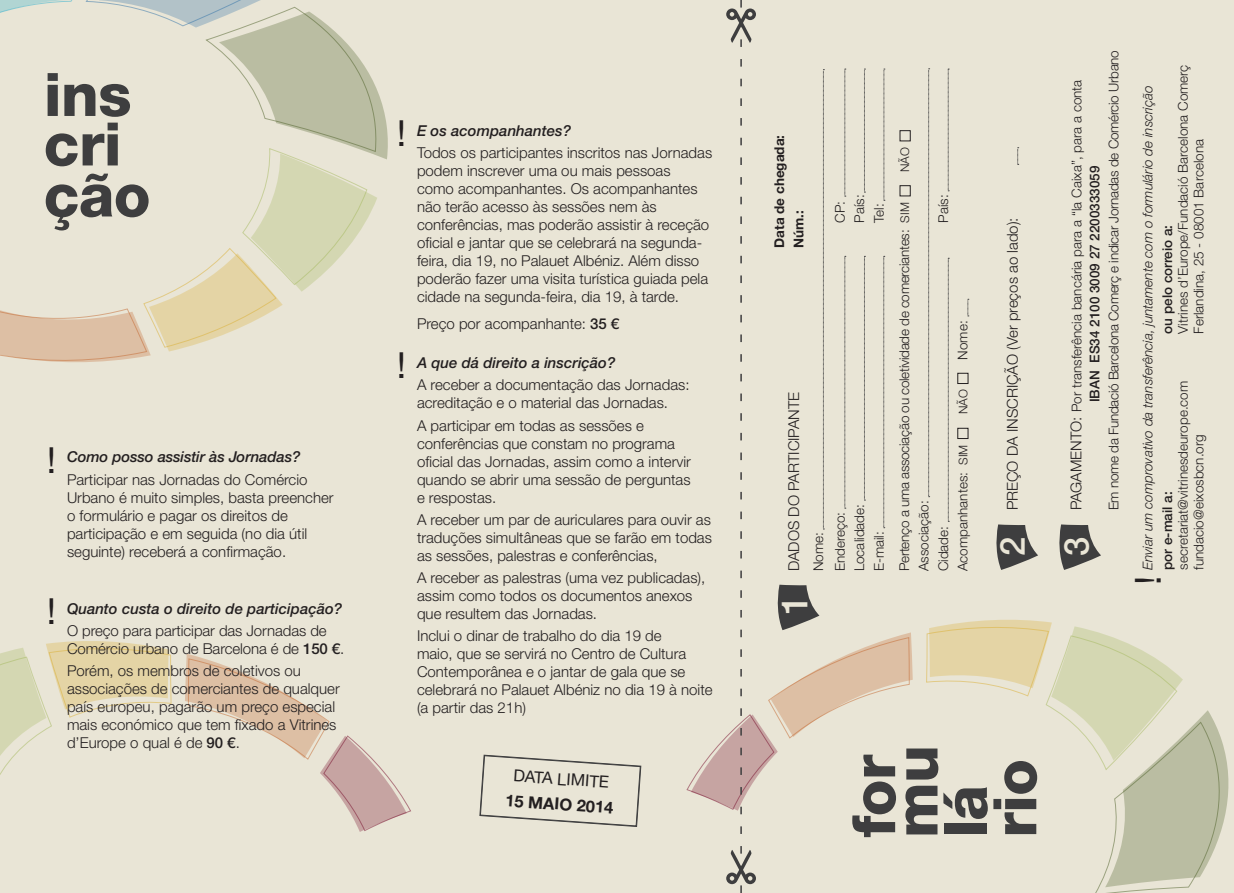
<style>
.page{position:relative;width:1234px;height:893px;background:#fff}
.page>*{position:absolute;margin:0;border:0;box-sizing:border-box;transform-origin:0 0}
.t1{font:800 60px/50.2px "Helvetica Neue LT Std";letter-spacing:-.01em;color:#3e3e3f}
.participants{font:500 36.45px "Helvetica Neue LT Std";color:#e9e5d6}
.texte_base{font:36px "Helvetica Neue LT Std";color:#231f20}
.participants-2{font:500 34.5px "Helvetica Neue LT Std";color:#e9e5d6}
.texte_base-2{font:16.5px "Helvetica Neue LT Std";color:#231f20}
.texte_base-3{font:700 16.5px "Helvetica Neue LT Std";color:#231f20}
.texte_base-4{font:300 15px/18px "Helvetica Neue LT Std";color:#231f20}
.texte_base-5{font:italic 500 15px "Helvetica Neue LT Std";color:#231f20}
.participants-3{font:300 13.5px "Helvetica Neue LT Std";color:#231f20}
.texte_base-6{font:300 13.5px/18px "Helvetica Neue LT Std";color:#231f20}
.texte_base-7{font:italic 300 13.5px "Helvetica Neue LT Std";letter-spacing:-.005em;color:#231f20}
.texte_base-8{font:300 13.5px "Helvetica Neue LT Std";letter-spacing:-.02em;color:#231f20}
.participants-4{font:300 13.5px "Helvetica Neue LT Std";letter-spacing:-.02em;color:#231f20}
.participants-5{font:500 13.5px "Helvetica Neue LT Std";color:#231f20}
.participants-6{font:700 13.5px "Helvetica Neue LT Std";color:#231f20}
.participants-7{font:300 12px "Helvetica Neue LT Std";color:#231f20}
.s1{font-weight:500}
.s2{font-size:12px}
.s3{font-size:15px}
</style>
<div class="page">
<div style="left:0;top:0;width:1233px;height:893px;background:#e9e5d6"></div>
<svg style="left:0;top:0;width:388px;height:362px"></svg>
<svg style="left:185px;top:654px;width:226px;height:178px"></svg>
<svg style="left:0;top:641px;width:172px;height:134px"></svg>
<svg style="left:926px;top:619px;width:303px;height:274px"></svg>
<svg style="left:996px;top:524px;width:41px;height:46px"></svg>
<svg style="left:1059px;top:524px;width:41px;height:46px"></svg>
<svg style="left:479px;top:755px;width:162px;height:72px"></svg>
<svg style="left:928px;top:69px;width:1px;height:428px"></svg>
<svg style="left:947px;top:258px;width:2px;height:264px"></svg>
<svg style="left:967px;top:299px;width:1px;height:18px"></svg>
<svg style="left:947px;top:69px;width:1px;height:122px"></svg>
<svg style="left:1017px;top:147px;width:1px;height:18px"></svg>
<div style="left:957px;top:428px;width:11px;height:11px;border:1px solid #231f20"></div>
<div style="left:957px;top:373px;width:11px;height:11px;border:1px solid #231f20"></div>
<svg style="left:686px;top:0;width:226px;height:893px"></svg>
<p class="t1" style="left:44px;top:69px;width:108px">ins cri ção</p>
<p class="texte_base" style="left:47px;top:438px;width:11px">!</p>
<p class="texte_base-5" style="left:67px;top:448px;width:235px">Como posso assistir às Jornadas?</p>
<p class="texte_base-4" style="left:67px;top:470px;width:268px">Participar nas Jornadas do Comércio Urbano é muito simples, basta preencher o formulário e pagar os direitos de participação e em seguida (no dia útil seguinte) receberá a confirmação.</p>
<p class="texte_base" style="left:47px;top:589px;width:11px">!</p>
<p class="texte_base-5" style="left:67px;top:600px;width:277px">Quanto custa o direito de participação?</p>
<p class="texte_base-4" style="left:67px;top:621px;width:279px">O preço para participar das Jornadas de<br>Comércio urbano de Barcelona é de <span class="s1">150 €</span>.</p>
<p class="texte_base-4" style="left:67px;top:662px;width:274px">Porém, os membros de coletivos ou associações de comerciantes de qualquer país europeu, pagarão um preço especial mais económico que tem fixado a Vitrines d’Europe o qual é de <span class="s1">90 €</span>.</p>
<p class="texte_base" style="left:396px;top:112px;width:11px">!</p>
<p class="texte_base-5" style="left:417px;top:122px;width:155px">E os acompanhantes?</p>
<p class="texte_base-4" style="left:417px;top:144px;width:297px">Todos os participantes inscritos nas Jornadas podem inscrever uma ou mais pessoas<br>como acompanhantes. Os acompanhantes não terão acesso às sessões nem às conferências, mas poderão assistir à receção oficial e jantar que se celebrará na segunda&shy;feira, dia 19, no Palauet Albéniz. Além disso poderão fazer uma visita turística guiada pela cidade na segunda-feira, dia 19, à tarde.</p>
<p class="texte_base-4" style="left:417px;top:314px;width:204px">Preço por acompanhante: <span class="s1">35 €</span></p>
<p class="texte_base-5" style="left:417px;top:354px;width:200px">A que dá direito a inscrição?</p>
<p class="texte_base-4" style="left:417px;top:376px;width:274px">A receber a documentação das Jornadas: acreditação e o material das Jornadas.</p>
<p class="texte_base-4" style="left:417px;top:416px;width:275px">A participar em todas as sessões e conferências que constam no programa oficial das Jornadas, assim como a intervir quando se abrir uma sessão de perguntas e respostas.</p>
<p class="texte_base-4" style="left:417px;top:510px;width:296px;text-align:justify">A receber um par de auriculares para ouvir as traduções simultâneas que se farão em todas as sessões, palestras e conferências,</p>
<p class="texte_base-4" style="left:417px;top:568px;width:290px">A receber as palestras (uma vez publicadas), assim como todos os documentos anexos que resultem das Jornadas.</p>
<p class="texte_base-4" style="left:417px;top:627px;width:297px">Inclui o dinar de trabalho do dia 19 de<br>maio, que se servirá no Centro de Cultura Contemporânea e o jantar de gala que se celebrará no Palauet Albéniz no dia 19 à noite (a partir das 21h)</p>
<p class="texte_base" style="left:396px;top:343px;width:11px">!</p>
<p class="texte_base-2" style="left:514px;top:766px;width:97px;rotate:4deg">DATA LIMITE</p>
<p class="texte_base-3" style="left:506px;top:790px;width:110px;rotate:4deg">15 MAIO 2014</p>
<p class="participants-6" style="left:770px;top:248px;width:115px;rotate:-90deg">Data de chegada:</p>
<p class="participants-6" style="left:790px;top:248px;width:39px;rotate:-90deg">Núm.:</p>
<p class="participants-3" style="left:831px;top:223px;width:23px;rotate:-90deg">CP:</p>
<p class="participants-3" style="left:851px;top:223px;width:30px;rotate:-90deg">País:</p>
<p class="participants-3" style="left:870px;top:223px;width:21px;rotate:-90deg">Tel:</p>
<p class="texte_base-4" style="left:784px;top:571px;width:181px;rotate:-90deg">DADOS DO PARTICIPANTE</p>
<p class="participants-3" style="left:809px;top:571px;width:41px;rotate:-90deg">Nome:</p>
<p class="participants-3" style="left:851px;top:571px;width:69px;rotate:-90deg">Localidade:</p>
<p class="participants-3" style="left:831px;top:571px;width:61px;rotate:-90deg">Endereço:</p>
<p class="participants-3" style="left:870px;top:571px;width:42px;rotate:-90deg">E-mail:</p>
<p class="participants" style="left:772px;top:615px;width:22px;rotate:-90deg">1</p>
<p class="participants-7" style="left:897px;top:172px;width:26px;rotate:-90deg">NÃO</p>
<p class="participants-7" style="left:897px;top:223px;width:22px;rotate:-90deg">SIM</p>
<p class="participants-3" style="left:934px;top:223px;width:30px;rotate:-90deg">País:</p>
<p class="participants-4" style="left:895px;top:571px;width:343px;rotate:-90deg">Pertenço a uma associação ou coletividade de comerciantes:</p>
<p class="participants-3" style="left:915px;top:571px;width:72px;rotate:-90deg">Associação:</p>
<p class="participants-3" style="left:934px;top:571px;width:47px;rotate:-90deg">Cidade:</p>
<p class="participants-3" style="left:954px;top:360px;width:41px;rotate:-90deg">Nome:</p>
<p class="participants-7" style="left:955px;top:414px;width:26px;rotate:-90deg">NÃO</p>
<p class="participants-3" style="left:954px;top:571px;width:128px;rotate:-90deg">Acompanhantes: <span class="s2">SIM</span></p>
<p class="texte_base-4" style="left:1003px;top:510px;width:294px;rotate:-90deg">PREÇO DA INSCRIÇÃO (Ver preços ao lado):</p>
<p class="texte_base-6" style="left:1067px;top:402px;width:324px;text-indent:-108px;rotate:-90deg"><span class="s3">PAGAMENTO:</span> Por transferência bancária para a “la Caixa”, para a conta<br><span class="s1">IBAN ES34 2100 3009 27 2200333059</span></p>
<p class="texte_base-8" style="left:1105px;top:510px;width:462px;rotate:-90deg">Em nome da Fundació Barcelona Comerç e indicar Jornadas de Comércio Urbano</p>
<p class="participants-2" style="left:991px;top:556px;width:21px;rotate:-90deg">2</p>
<p class="participants-2" style="left:1055px;top:556px;width:21px;rotate:-90deg">3</p>
<p class="participants-3" style="left:1174px;top:334px;width:270px;rotate:-90deg">Vitrines d’Europe/Fundació Barcelona Comerç</p>
<p class="texte_base-7" style="left:1139px;top:570px;width:486px;rotate:-90deg">Enviar um comprovativo da transferência, juntamente com o formulário de inscrição</p>
<p class="participants-3" style="left:1189px;top:334px;width:196px;rotate:-90deg">Ferlandina, 25 - 08001 Barcelona</p>
<p class="participants-5" style="left:1158px;top:334px;width:110px;rotate:-90deg">ou pelo correio a:</p>
<p class="participants-3" style="left:1174px;top:570px;width:191px;rotate:-90deg">secretariat@vitrinesdeurope.com</p>
<p class="participants-3" style="left:1189px;top:570px;width:137px;rotate:-90deg">fundacio@eixosbcn.org</p>
<p class="participants-5" style="left:1158px;top:570px;width:80px;rotate:-90deg">por e-mail a:</p>
<p class="texte_base" style="left:1126px;top:585px;width:11px;rotate:-90deg">!</p>
<p class="t1" style="left:852px;top:838px;width:94px;line-height:42.3px;rotate:-90deg">for mu</p>
<p class="t1" style="left:940px;top:838px;width:80px;line-height:49.3px;rotate:-90deg">lá rio</p>
</div>
